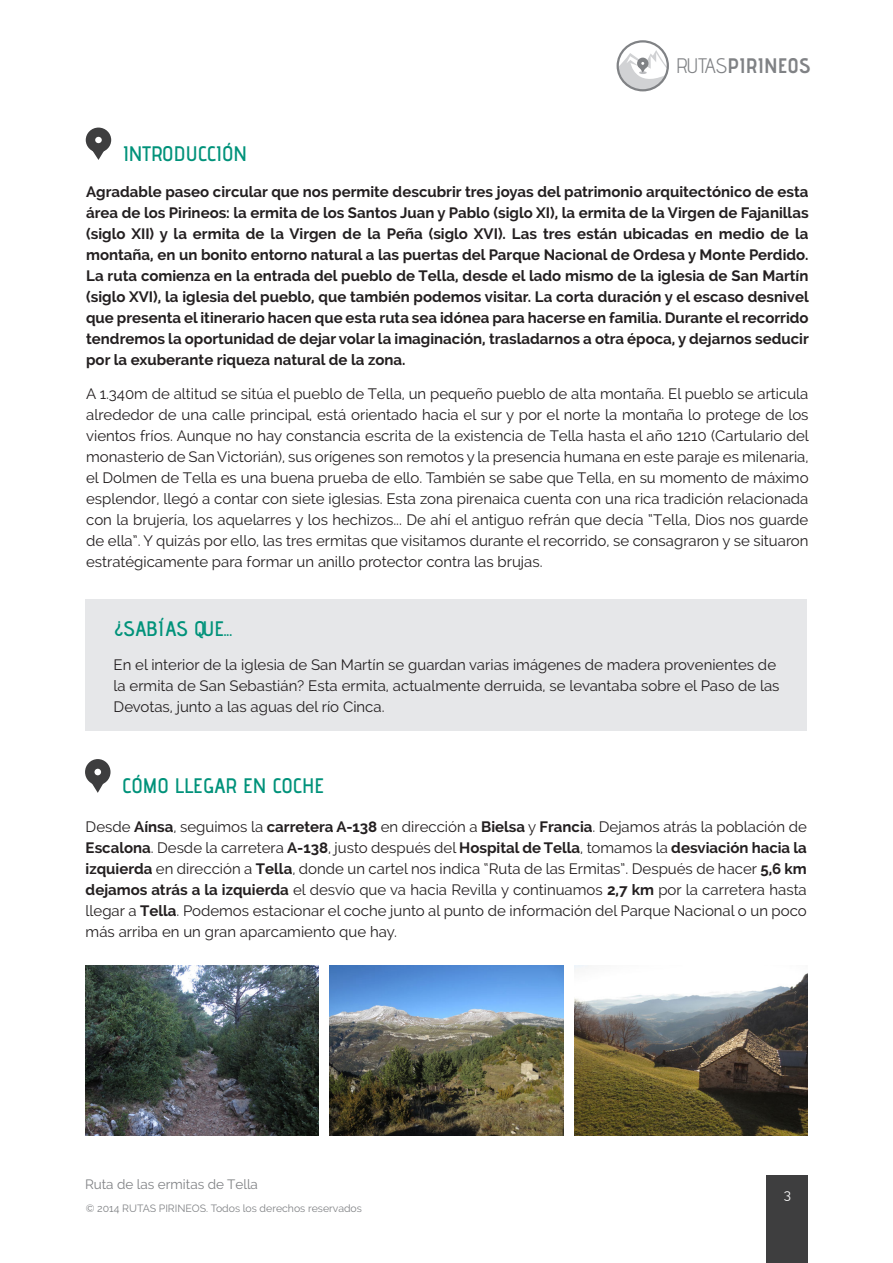
<style>
.page{position:relative;width:893px;height:1263px;background:#fff}
.page>*{position:absolute;margin:0;border:0;box-sizing:border-box;transform-origin:0 0}
.Text_interior_RUTES{font:600 21px "Advent Pro";color:#00927a}
.t1{font:700 21px "Advent Pro";color:#808285}
.Text_interior_RUTES-2{font:15px/21px "Raleway";color:#231f20;text-align:justify}
.Text_interior_RUTES-3{font:700 15px/21px "Raleway";color:#231f20;text-align:justify}
.t2{font:13.5px "Raleway";color:#808285}
.t3{font:13.5px "Raleway";color:#fff}
.t4{font:10.5px "Raleway";color:#808285}
.s1{font-weight:400}
.s2{font-weight:700}
</style>
<div class="page">
<svg style="left:617px;top:40px;width:52px;height:52px"></svg>
<div style="left:767px;top:1175px;width:41px;height:88px;background:#3e3e3f"></div>
<svg style="left:86px;top:128px;width:25px;height:32px"></svg>
<svg style="left:85px;top:759px;width:26px;height:34px"></svg>
<img style="left:85px;top:965px;width:234px;height:170px">
<img style="left:574px;top:965px;width:234px;height:170px">
<img style="left:330px;top:965px;width:233px;height:170px">
<div style="left:86px;top:599px;width:721px;height:131px;background:#e6e7e9"></div>
<h1 class="t1" style="left:676px;top:53px;width:136px"><span class="s1">RUTAS</span>PIRINEOS</h1>
<p class="Text_interior_RUTES" style="left:123px;top:141px;width:126px">INTRODUCCIÓN</p>
<p class="Text_interior_RUTES-3" style="left:86px;top:181px;width:724px">Agradable paseo circular que nos permite descubrir tres joyas del patrimonio arquitectónico de esta área de los Pirineos: la ermita de los Santos Juan y Pablo (siglo XI), la ermita de la Virgen de Fajanillas (siglo XII) y la ermita de la Virgen de la Peña (siglo XVI). Las tres están ubicadas en medio de la montaña, en un bonito entorno natural a las puertas del Parque Nacional de Ordesa y Monte Perdido.<br>La ruta comienza en la entrada del pueblo de Tella, desde el lado mismo de la iglesia de San Martín (siglo XVI), la iglesia del pueblo, que también podemos visitar. La corta duración y el escaso desnivel que presenta el itinerario hacen que esta ruta sea idónea para hacerse en familia. Durante el recorrido tendremos la oportunidad de dejar volar la imaginación, trasladarnos a otra época, y dejarnos seducir por la exuberante riqueza natural de la zona.</p>
<p class="Text_interior_RUTES-2" style="left:86px;top:383px;width:724px">A 1.340m de altitud se sitúa el pueblo de Tella, un pequeño pueblo de alta montaña. El pueblo se articula alrededor de una calle principal, está orientado hacia el sur y por el norte la montaña lo protege de los vientos fríos. Aunque no hay constancia escrita de la existencia de Tella hasta el año 1210 (Cartulario del monasterio de San Victorián), sus orígenes son remotos y la presencia humana en este paraje es milenaria, el Dolmen de Tella es una buena prueba de ello. También se sabe que Tella, en su momento de máximo esplendor, llegó a contar con siete iglesias. Esta zona pirenaica cuenta con una rica tradición relacionada con la brujería, los aquelarres y los hechizos... De ahí el antiguo refrán que decía “Tella, Dios nos guarde de ella”. Y quizás por ello, las tres ermitas que visitamos durante el recorrido, se consagraron y se situaron estratégicamente para formar un anillo protector contra las brujas.</p>
<p class="Text_interior_RUTES" style="left:114px;top:615px;width:121px">¿SABÍAS QUE...</p>
<p class="Text_interior_RUTES-2" style="left:114px;top:654px;width:667px;text-align:left">En el interior de la iglesia de San Martín se guardan varias imágenes de madera provenientes de la ermita de San Sebastián? Esta ermita, actualmente derruida, se levantaba sobre el Paso de las<br>Devotas, junto a las aguas del río Cinca.</p>
<p class="Text_interior_RUTES" style="left:122px;top:772px;width:203px">CÓMO LLEGAR EN COCHE</p>
<p class="Text_interior_RUTES-2" style="left:86px;top:816px;width:723px">Desde <span class="s2">Aínsa</span>, seguimos la <span class="s2">carretera A-138</span> en dirección a <span class="s2">Bielsa</span> y <span class="s2">Francia</span>. Dejamos atrás la población de <span class="s2">Escalona</span>. Desde la carretera <span class="s2">A-138</span>, justo después del <span class="s2">Hospital de Tella</span>, tomamos la <span class="s2">desviación hacia la izquierda</span> en dirección a <span class="s2">Tella</span>, donde un cartel nos indica “Ruta de las Ermitas”. Después de hacer <span class="s2">5,6 km dejamos atrás a la izquierda</span> el desvío que va hacia Revilla y continuamos <span class="s2">2,7 km</span> por la carretera hasta llegar a <span class="s2">Tella</span>. Podemos estacionar el coche junto al punto de información del Parque Nacional o un poco más arriba en un gran aparcamiento que hay.</p>
<p class="t2" style="left:85px;top:1176px;width:174px">Ruta de las ermitas de Tella</p>
<p class="t4" style="left:86px;top:1202px;width:278px">© 2014 RUTAS PIRINEOS. Todos los derechos reservados</p>
<p class="t3" style="left:784px;top:1186px;width:9px">3</p>
</div>
